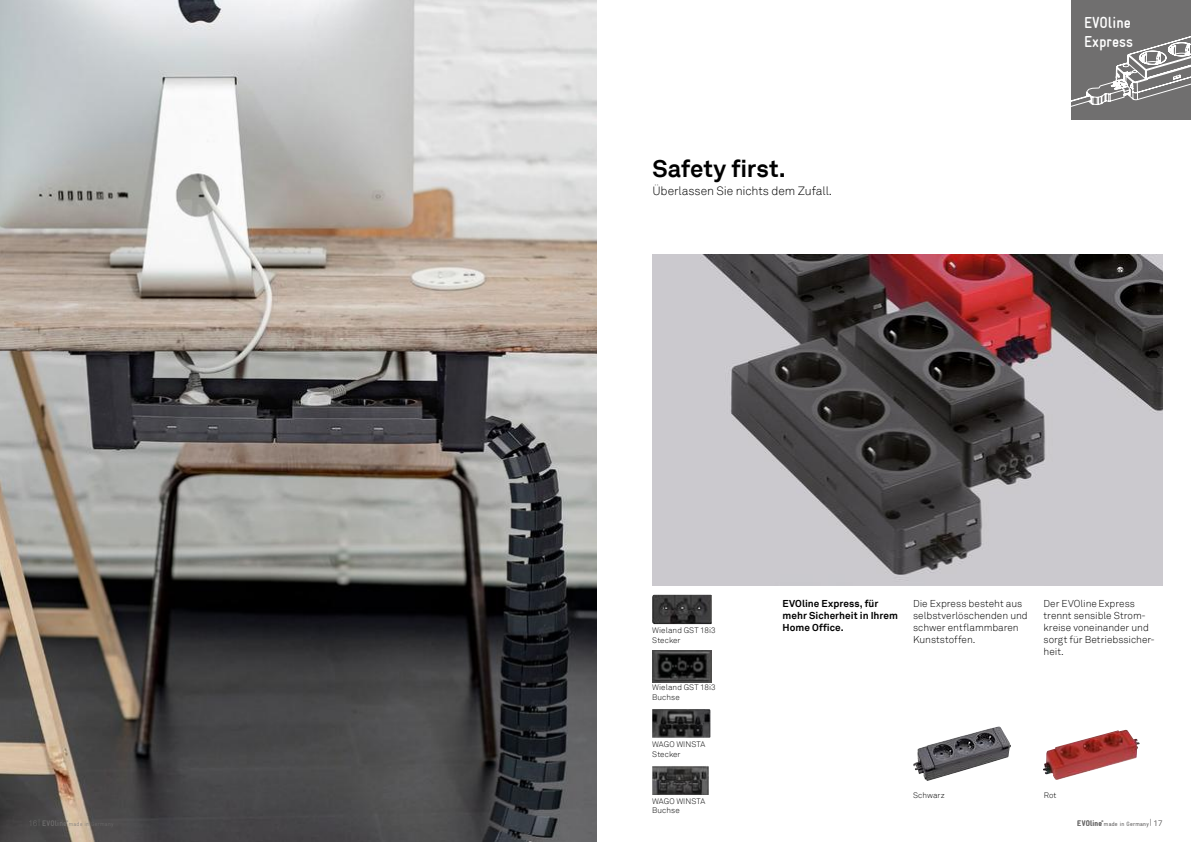
<style>
.page{position:relative;width:1191px;height:842px;background:#fff}
.page>*{position:absolute;margin:0;border:0;box-sizing:border-box;transform-origin:0 0}
.t1{font:700 24px "Akkurat";letter-spacing:.005em;color:#000}
.t2{font:700 condensed 16px/19.2px "Gravur";color:#fff}
.t3{font:300 12px "Akkurat";letter-spacing:-.01em;color:#000}
.t4{font:300 10px/12px "Akkurat";color:#000}
.t5{font:700 10px/12px "Akkurat";letter-spacing:.005em;color:#000}
.t6{font:300 8px/9.6px "Akkurat";letter-spacing:.01em;color:#000}
.t7{font:700 condensed 8px "Gravur";letter-spacing:.02em;color:#706f6f}
.t8{font:300 condensed 6px "Gravur";letter-spacing:.035em;color:#706f6f}
.t9{font:700 condensed 2.3px "Gravur";color:#706f6f}
.s1{font-family:"Akkurat";font-weight:300;font-stretch:normal}
.s2{font-family:"Akkurat";font-stretch:normal;font-size:8px}
</style>
<div class="page">
<div style="left:1071px;top:0;width:120px;height:119px;background:#706f6f"></div>
<svg style="left:1071px;top:36px;width:120px;height:71px"></svg>
<img style="left:652px;top:254px;width:510px;height:332px">
<img style="left:0;top:0;width:597px;height:842px">
<img style="left:652px;top:766px;width:57px;height:29px">
<img style="left:652px;top:709px;width:58px;height:29px">
<img style="left:652px;top:651px;width:59px;height:31px">
<img style="left:652px;top:595px;width:59px;height:29px">
<img style="left:1043px;top:730px;width:96px;height:50px">
<img style="left:929px;top:726px;width:69px;height:19px">
<h1 class="t1" style="left:652px;top:153px;width:135px">Safety first.</h1>
<p class="t3" style="left:652px;top:184px;width:181px">Überlassen Sie nichts dem Zufall.</p>
<h2 class="t2" style="left:1084px;top:13px;width:50px">EVOline<br>Express</h2>
<p class="t6" style="left:652px;top:626px;width:65px">Wieland GST 18i3<br>Stecker</p>
<p class="t6" style="left:652px;top:683px;width:65px">Wieland GST 18i3<br>Buchse</p>
<p class="t6" style="left:652px;top:739px;width:54px">WAGO WINSTA<br>Stecker</p>
<p class="t6" style="left:652px;top:796px;width:54px">WAGO WINSTA<br>Buchse</p>
<p class="t5" style="left:782px;top:598px;width:117px">EVOline Express, für mehr Sicherheit in Ihrem<br>Home Office.</p>
<p class="t4" style="left:913px;top:598px;width:116px">Die Express besteht aus selbstverlöschenden und schwer entflammbaren<br>Kunststoffen.</p>
<p class="t4" style="left:1043px;top:598px;width:113px">Der EVOlineExpress trennt sensible Strom&shy;kreise voneinander und sorgt für Betriebssicher&shy;heit.</p>
<p class="t6" style="left:913px;top:791px;width:33px">Schwarz</p>
<p class="t6" style="left:1043px;top:791px;width:14px">Rot</p>
<p class="t7" style="left:28px;top:819px;width:40px"><span class="s1">16|</span> EVOline</p>
<p class="t9" style="left:66px;top:820px;width:4px">®</p>
<p class="t7" style="left:1077px;top:819px;width:26px">EVOline</p>
<p class="t9" style="left:1101px;top:820px;width:4px">®</p>
<p class="t8" style="left:1103px;top:821px;width:60px">made in Germany<sup>|</sup> <span class="s2">17</span></p>
</div>
